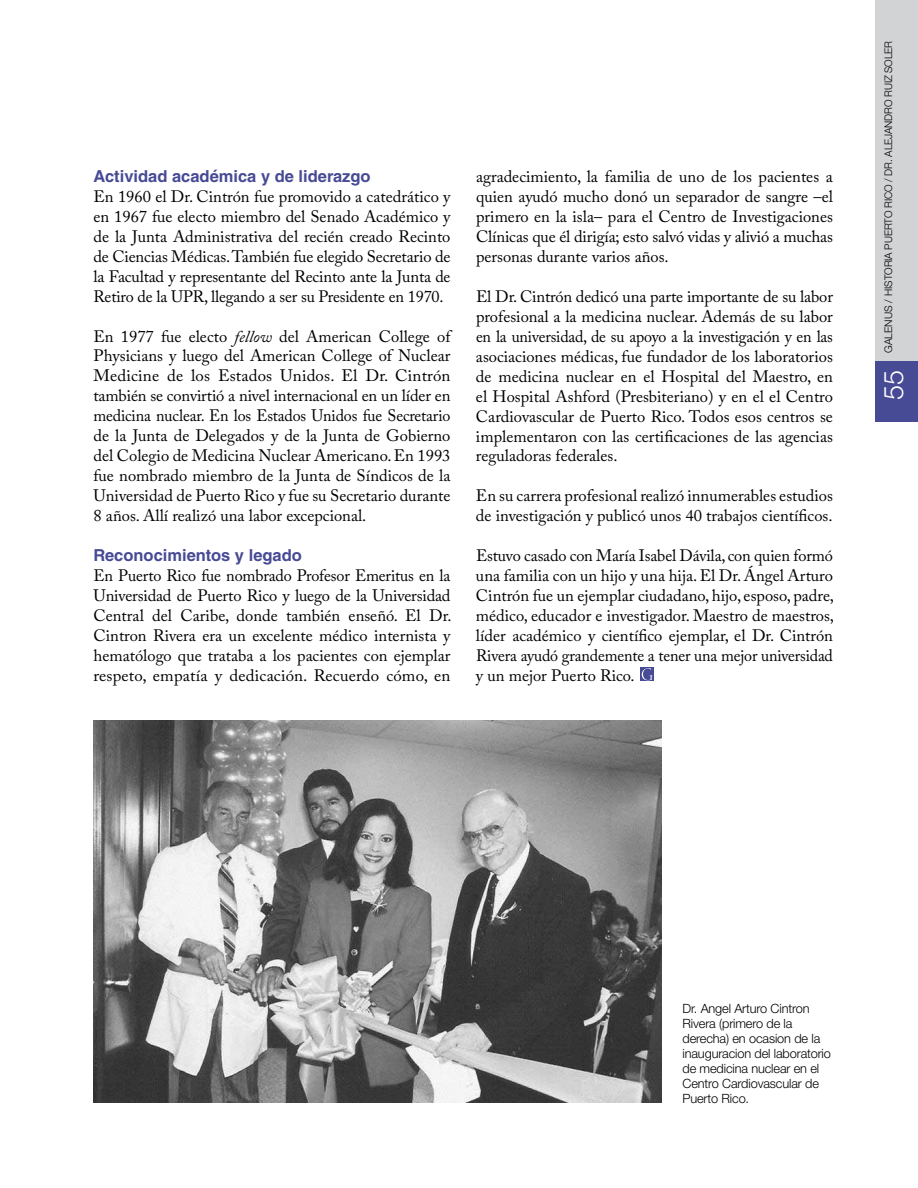
<style>
.page{position:relative;width:918px;height:1188px;background:#fff}
.page>*{position:absolute;margin:0;border:0;box-sizing:border-box;transform-origin:0 0}
.t1{font:300 27px "Helvetica Neue";color:#fff}
.t2{font:16.5px/20px "Adobe Caslon Pro";color:#000;text-align:justify}
.t3{font:700 16.5px "Helvetica LT Std";color:#474a95}
.t4{font:300 12.75px/15px "Helvetica Neue";letter-spacing:-.01em;color:#000}
.t5{font:300 10.5px "Helvetica Neue";letter-spacing:-.01em;color:#000}
.s1{font-style:italic}
</style>
<div class="page">
<svg style="left:640px;top:667px;width:14px;height:14px"></svg>
<svg style="left:642px;top:668px;width:11px;height:12px"></svg>
<img style="left:94px;top:720px;width:568px;height:383px">
<div style="left:875px;top:0;width:43px;height:412px;background:#d1d3d4"></div>
<div style="left:875px;top:361px;width:43px;height:61px;background:#474a95"></div>
<p class="t3" style="left:94px;top:166px;width:279px">Actividad académica y de liderazgo</p>
<p class="t2" style="left:94px;top:186px;width:358px">En 1960 el Dr. Cintrón fue promovido a catedrático y en 1967 fue electo miembro del Senado Académico y de la Junta Administrativa del recién creado Recinto de Ciencias Médicas. También fue elegido Secretario de la Facultad y representante del Recinto ante la Junta de Retiro de la UPR, llegando a ser su Presidente en 1970.</p>
<p class="t2" style="left:94px;top:326px;width:358px">En 1977 fue electo <span class="s1">fellow</span> del American College of Physicians y luego del American College of Nuclear Medicine de los Estados Unidos. El Dr. Cintrón también se convirtió a nivel internacional en un líder en medicina nuclear. En los Estados Unidos fue Secretario de la Junta de Delegados y de la Junta de Gobierno del Colegio de Medicina Nuclear Americano. En 1993 fue nombrado miembro de la Junta de Síndicos de la Universidad de Puerto Rico y fue su Secretario durante 8 años. Allí realizó una labor excepcional.</p>
<p class="t3" style="left:94px;top:545px;width:210px">Reconocimientos y legado</p>
<p class="t2" style="left:94px;top:565px;width:360px">En Puerto Rico fue nombrado Profesor Emeritus en la Universidad de Puerto Rico y luego de la Universidad Central del Caribe, donde también enseñó. El Dr.<br>Cintron Rivera era un excelente médico internista y hematólogo que trataba a los pacientes con ejemplar respeto, empatía y dedicación. Recuerdo cómo, en</p>
<p class="t2" style="left:476px;top:167px;width:358px">agradecimiento, la familia de uno de los pacientes a quien ayudó mucho donó un separador de sangre –el primero en la isla– para el Centro de Investigaciones Clínicas que él dirigía; esto salvó vidas y alivió a muchas personas durante varios años.</p>
<p class="t2" style="left:476px;top:286px;width:358px">El Dr. Cintrón dedicó una parte importante de su labor profesional a la medicina nuclear. Además de su labor en la universidad, de su apoyo a la investigación y en las asociaciones médicas, fue fundador de los laboratorios de medicina nuclear en el Hospital del Maestro, en el Hospital Ashford (Presbiteriano) y en el el Centro Cardiovascular de Puerto Rico. Todos esos centros se implementaron con las certificaciones de las agencias reguladoras federales.</p>
<p class="t2" style="left:476px;top:486px;width:358px">En su carrera profesional realizó innumerables estudios de investigación y publicó unos 40 trabajos científicos.</p>
<p class="t2" style="left:476px;top:546px;width:360px">Estuvo casado con María Isabel Dávila, con quien formó una familia con un hijo y una hija. El Dr. Ángel Arturo Cintrón fue un ejemplar ciudadano, hijo, esposo, padre, médico, educador e investigador. Maestro de maestros, líder académico y científico ejemplar, el Dr. Cintrón Rivera ayudó grandemente a tener una mejor universidad y un mejor Puerto Rico.</p>
<p class="t5" style="left:882px;top:353px;width:313px;rotate:-90deg">GALENUS / HISTORIA PUERTO RICO / DR. ALEJANDRO RUIZ SOLER</p>
<h1 class="t1" style="left:877px;top:400px;width:32px;rotate:-90deg">55</h1>
<p class="t4" style="left:683px;top:1001px;width:150px">Dr. Angel Arturo Cintron<br>Rivera (primero de la derecha) en ocasion de la inauguracion del laboratorio de medicina nuclear en el<br>Centro Cardiovascular de<br>Puerto Rico.</p>
</div>
